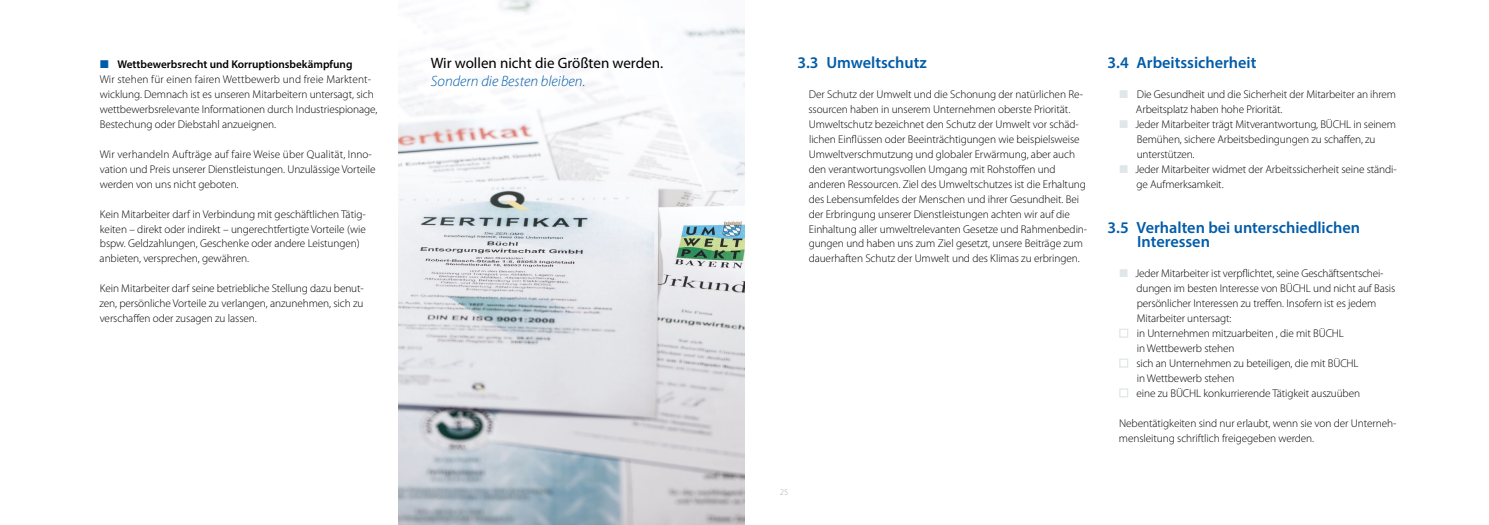
<style>
.page{position:relative;width:1489px;height:525px;background:#fff}
.page>*{position:absolute;margin:0;border:0;box-sizing:border-box;transform-origin:0 0}
.t1{font:600 16.25px/14.9px "Myriad Pro";color:#005ca9}
.t2{font:15px "Myriad Pro";color:#000}
.t3{font:italic 300 15px "Myriad Pro";color:#005ca9}
.t4{font:300 11.25px/14.9px "Myriad Pro";letter-spacing:-.005em;color:#000}
.t5{font:300 8.75px "Myriad Pro";color:#a9a9a9}
.s1{color:#005ca9}
.s2{font-weight:600}
.s3{color:#e1e6e9}
</style>
<div class="page">
<img style="left:399px;top:0;width:345px;height:524px">
<div style="left:1119px;top:328px;width:9px;height:9px;border:1px solid #e1e6e9"></div>
<div style="left:1119px;top:358px;width:9px;height:9px;border:1px solid #e1e6e9"></div>
<div style="left:1119px;top:388px;width:9px;height:9px;border:1px solid #e1e6e9"></div>
<p class="t4" style="left:100px;top:57px;width:279px"><span class="s1">■</span> <span class="s2">Wettbewerbsrecht und Korruptionsbekämpfung<br></span>Wir stehen für einen fairen Wettbewerb und freie Marktent&shy;wicklung. Demnach ist es unseren Mitarbeitern untersagt, sich wettbewerbsrelevante Informationen durch Industriespionage, Bestechung oder Diebstahl anzueignen.</p>
<p class="t4" style="left:100px;top:146px;width:277px">Wir verhandeln Aufträge auf faire Weise über Qualität, Inno&shy;vation und Preis unserer Dienstleistungen. Unzulässige Vorteile werden von uns nicht geboten.</p>
<p class="t4" style="left:100px;top:206px;width:268px">Kein Mitarbeiter darf in Verbindung mit geschäftlichen Tätig&shy;keiten – direkt oder indirekt – ungerechtfertigte Vorteile (wie bspw. Geldzahlungen, Geschenke oder andere Leistungen) anbieten, versprechen, gewähren.</p>
<p class="t4" style="left:99px;top:281px;width:266px;text-align:justify">Kein Mitarbeiter darf seine betriebliche Stellung dazu benut&shy;zen, persönliche Vorteile zu verlangen, anzunehmen, sich zu verschaffen oder zusagen zu lassen.</p>
<h2 class="t2" style="left:431px;top:54px;width:234px">Wir wollen nicht die Größten werden.</h2>
<h2 class="t3" style="left:431px;top:72px;width:156px">Sondern die Besten bleiben.</h2>
<h1 class="t1" style="left:797px;top:55px;width:131px">3.3 Umweltschutz</h1>
<p class="t4" style="left:808px;top:87px;width:280px">Der Schutz der Umwelt und die Schonung der natürlichen Re&shy;ssourcen haben in unserem Unternehmen oberste Priorität.<br>Umweltschutz bezeichnet den Schutz der Umwelt vor schäd&shy;lichen Einflüssen oder Beeinträchtigungen wie beispielsweise Umweltverschmutzung und globaler Erwärmung, aber auch den verantwortungsvollen Umgang mit Rohstoffen und anderen Ressourcen. Ziel des Umweltschutzes ist die Erhaltung des Lebensumfeldes der Menschen und ihrer Gesundheit. Bei der Erbringung unserer Dienstleistungen achten wir auf die Einhaltung aller umweltrelevanten Gesetze und Rahmenbedin&shy;gungen und haben uns zum Ziel gesetzt, unsere Beiträge zum dauerhaften Schutz der Umwelt und des Klimas zu erbringen.</p>
<p class="t5" style="left:780px;top:487px;width:10px">25</p>
<h1 class="t1" style="left:1107px;top:55px;width:150px">3.4 Arbeitssicherheit</h1>
<p class="t4" style="left:1135px;top:87px;width:261px;text-indent:-17px"><span class="s3">■</span> Die Gesundheit und die Sicherheit der Mitarbeiter an ihrem<br>Arbeitsplatz haben hohe Priorität.</p>
<p class="t4" style="left:1136px;top:116px;width:261px;text-indent:-17px"><span class="s3">■</span> Jeder Mitarbeiter trägt Mitverantwortung, BÜCHL in seinem<br>Bemühen, sichere Arbeitsbedingungen zu schaffen, zu unterstützen.</p>
<p class="t4" style="left:1136px;top:161px;width:261px;text-indent:-17px"><span class="s3">■</span> Jeder Mitarbeiter widmet der Arbeitssicherheit seine ständi&shy;ge Aufmerksamkeit.</p>
<h1 class="t1" style="left:1137px;top:219px;width:224px;text-indent:-29px">3.5 Verhalten bei unterschiedlichen<br>Interessen</h1>
<p class="t4" style="left:1136px;top:266px;width:260px;text-indent:-17px"><span class="s3">■</span> Jeder Mitarbeiter ist verpflichtet, seine Geschäftsentschei&shy;dungen im besten Interesse von BÜCHL und nicht auf Basis persönlicher Interessen zu treffen. Insofern ist es jedem Mitarbeiter untersagt:<br>in Unternehmen mitzuarbeiten , die mit BÜCHL<br>in Wettbewerb stehen<br>sich an Unternehmen zu beteiligen, die mit BÜCHL<br>in Wettbewerb stehen<br>eine zu BÜCHL konkurrierende Tätigkeit auszuüben</p>
<p class="t4" style="left:1118px;top:415px;width:279px">Nebentätigkeiten sind nur erlaubt, wenn sie von der Unterneh&shy;mensleitung schriftlich freigegeben werden.</p>
</div>
